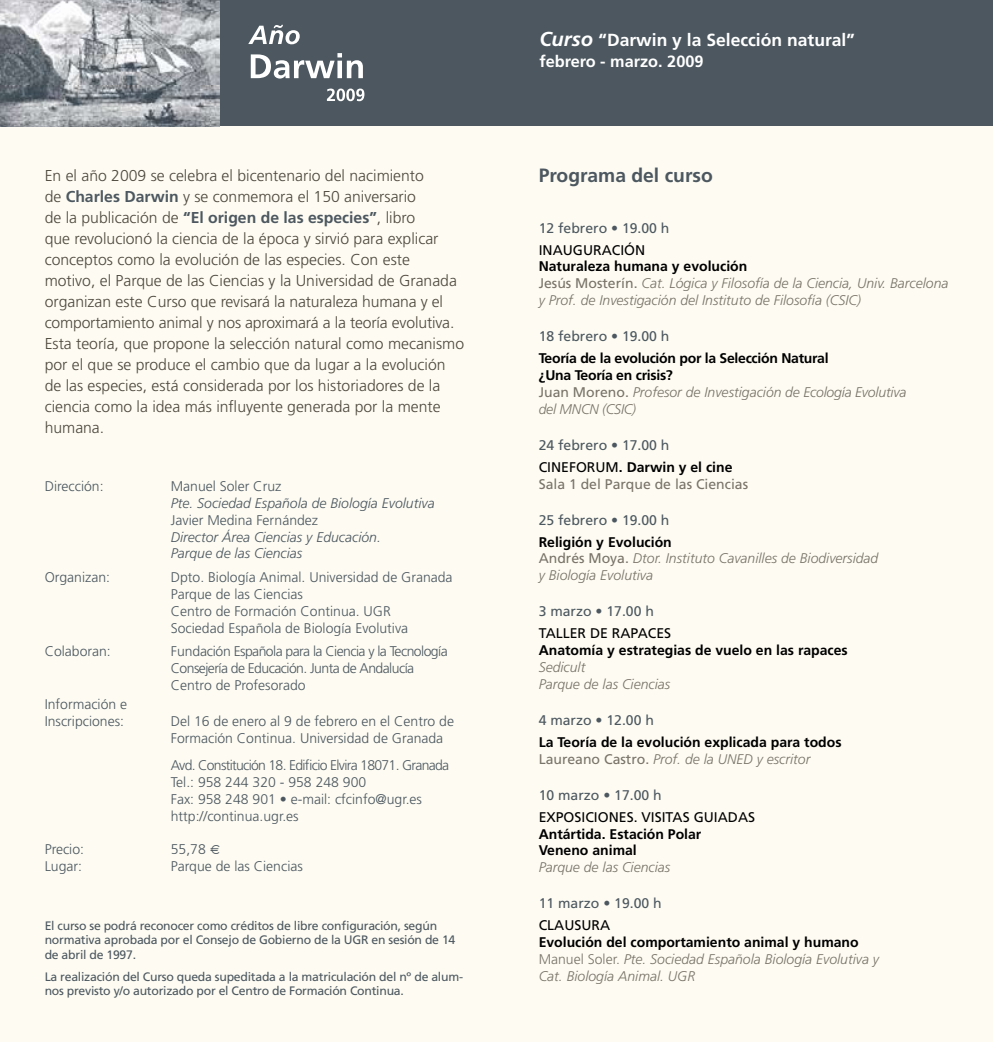
<style>
.page{position:relative;width:993px;height:1042px;background:#fff}
.page>*{position:absolute;margin:0;border:0;box-sizing:border-box;transform-origin:0 0}
.t1{font:700 19.25px "Frutiger";color:#4c575f}
.t2{font:700 17.5px "Frutiger";color:#fff}
.t3{font:700 16.28px "Frutiger";color:#fff}
.t4{font:300 15.75px/21px "Frutiger";color:#4e483e}
.t5{font:300 14px/16.8px "Frutiger";color:#4c575f}
.t6{font:italic 300 14px/16.8px "Frutiger";color:#797369}
.t7{font:700 14px/16.8px "Frutiger";color:#000}
.t8{font:14px/22.1px "Frutiger";color:#4c575f}
.t9{font:700 14px/16.8px "Frutiger";letter-spacing:-.02em;color:#000}
.t10{font:300 14px/16.8px "Frutiger";letter-spacing:-.04em;color:#4c575f}
.t11{font:italic 300 14px/16.8px "Frutiger";color:#4c575f}
.t12{font:14px "Frutiger";color:#000}
.t13{font:14px "Frutiger";color:#797369}
.t14{font:12.25px/14.7px "Frutiger";letter-spacing:-.02em;color:#4c575f}
.s1{font-weight:700;color:#4c575f}
.s2{font-family:"Times";font-weight:400}
.s3{font-style:italic;font-size:20.12px}
.s4{font-weight:700;font-style:normal;color:#000}
.s5{font-weight:400;font-style:normal}
.s6{font-weight:400;color:#797369}
.s7{font-weight:300;font-style:italic;color:#797369}
.s8{color:#000}
.s9{font-weight:700;color:#000}
.s10{font-style:normal}
</style>
<div class="page">
<div style="left:0;top:63px;width:992px;height:979px;background:#fdfbf2"></div>
<div style="left:0;top:0;width:992px;height:126px;background:#4c575f"></div>
<img style="left:0;top:0;width:220px;height:126px">
<svg style="left:248px;top:25px;width:51px;height:19px"></svg>
<svg style="left:251px;top:53px;width:112px;height:26px"></svg>
<svg style="left:327px;top:89px;width:37px;height:12px"></svg>
<p class="t4" style="left:45px;top:165px;width:421px">En el año 2009 se celebra el bicentenario del nacimiento<br>de <span class="s1">Charles Darwin</span> y se conmemora el 150 aniversario<br>de la publicación de <span class="s1">“El origen de las especies”</span>, libro<br>que revolucionó la ciencia de la época y sirvió para explicar conceptos como la evolución de las especies. Con este motivo, el Parque de las Ciencias y la Universidad de Granada organizan este Curso que revisará la naturaleza humana y el comportamiento animal y nos aproximará a la teoría evolutiva.<br>Esta teoría, que propone la selección natural como mecanismo por el que se produce el cambio que da lugar a la evolución de las especies, está considerada por los historiadores de la ciencia como la idea más influyente generada por la mente humana.</p>
<p class="t5" style="left:45px;top:478px;width:60px">Dirección:</p>
<p class="t5" style="left:171px;top:478px;width:112px">Manuel Soler Cruz</p>
<p class="t11" style="left:171px;top:495px;width:265px">Pte. Sociedad Española de Biología Evolutiva</p>
<p class="t5" style="left:171px;top:511px;width:149px">Javier Medina Fernández</p>
<p class="t11" style="left:171px;top:528px;width:211px">Director Área Ciencias y Educación.<br>Parque de las Ciencias</p>
<p class="t5" style="left:45px;top:569px;width:67px">Organizan:</p>
<p class="t5" style="left:171px;top:569px;width:283px">Dpto. Biología Animal. Universidad de Granada Parque de las Ciencias<br>Centro de Formación Continua. UGR<br>Sociedad Española de Biología Evolutiva</p>
<p class="t5" style="left:45px;top:643px;width:68px">Colaboran:</p>
<p class="t10" style="left:171px;top:643px;width:278px">Fundación Española para la Ciencia y la Tecnología<br>Consejería de Educación. Junta de Andalucía<br>Centro de Profesorado</p>
<p class="t5" style="left:45px;top:696px;width:84px">Información e<br>Inscripciones:</p>
<p class="t5" style="left:171px;top:713px;width:284px">Del 16 de enero al 9 de febrero en el Centro de<br>Formación Continua. Universidad de Granada</p>
<p class="t5" style="left:171px;top:757px;width:280px">Avd. Constitución 18. Edificio Elvira 18071. Granada Tel.: 958 244 320 - 958 248 900<br>Fax: 958 248 901 • e-mail: cfcinfo@ugr.es http://continua.ugr.es</p>
<p class="t5" style="left:45px;top:840px;width:41px">Precio:</p>
<p class="t5" style="left:171px;top:840px;width:51px">55,78 <span class="s2">€</span></p>
<p class="t5" style="left:45px;top:857px;width:39px">Lugar:</p>
<p class="t5" style="left:171px;top:857px;width:133px">Parque de las Ciencias</p>
<p class="t14" style="left:45px;top:918px;width:412px">El curso se podrá reconocer como créditos de libre configuración, según normativa aprobada por el Consejo de Gobierno de la UGR en sesión de 14 de abril de 1997.</p>
<p class="t14" style="left:45px;top:969px;width:420px">La realización del Curso queda supeditada a la matriculación del nº de alum&shy;nos previsto y/o autorizado por el Centro de Formación Continua.</p>
<p class="t2" style="left:539px;top:30px;width:317px"><span class="s3">Curso</span> “Darwin y la Selección natural”</p>
<p class="t3" style="left:539px;top:52px;width:166px">febrero - marzo. 2009</p>
<p class="t1" style="left:538px;top:164px;width:176px">Programa del curso</p>
<p class="t8" style="left:538px;top:217px;width:132px">12 febrero • 19.00 h</p>
<p class="t12" style="left:538px;top:242px;width:108px">INAUGURACIÓN</p>
<p class="t6" style="left:538px;top:258px;width:411px"><span class="s4">Naturaleza humana y evolución<br></span><span class="s5">Jesús Mosterín.</span> Cat. Lógica y Filosofía de la Ciencia, Univ. Barcelona y Prof. de Investigación del Instituto de Filosofía (CSIC)</p>
<p class="t8" style="left:538px;top:325px;width:132px">18 febrero • 19.00 h</p>
<p class="t9" style="left:538px;top:350px;width:369px">Teoría de la evolución por la Selección Natural<br>¿Una Teoría en crisis?<br><span class="s6">Juan Moreno.</span> <span class="s7">Profesor de Investigación de Ecología Evolutiva del MNCN (CSIC)</span></p>
<p class="t8" style="left:538px;top:434px;width:195px">24 febrero • 17.00 h<br><span class="s8">CINEFORUM</span><span class="s9">. Darwin y el cine</span></p>
<p class="t13" style="left:538px;top:475px;width:211px">Sala 1 del Parque de las Ciencias</p>
<p class="t8" style="left:538px;top:508px;width:132px">25 febrero • 19.00 h</p>
<p class="t6" style="left:538px;top:533px;width:341px"><span class="s4">Religión y Evolución<br></span><span class="s5">Andrés Moya.</span> Dtor. Instituto Cavanilles de Biodiversidad y Biología Evolutiva</p>
<p class="t8" style="left:538px;top:600px;width:117px">3 marzo • 17.00 h</p>
<p class="t12" style="left:538px;top:625px;width:134px">TALLER DE RAPACES</p>
<p class="t7" style="left:538px;top:642px;width:310px">Anatomía y estrategias de vuelo en las rapaces</p>
<p class="t6" style="left:538px;top:658px;width:133px">Sedicult<br>Parque de las Ciencias</p>
<p class="t8" style="left:538px;top:709px;width:117px">4 marzo • 12.00 h</p>
<p class="t7" style="left:538px;top:733px;width:304px">La Teoría de la evolución explicada para todos<br><span class="s6">Laureano Castro.</span> <span class="s7">Prof. de la UNED y escritor</span></p>
<p class="t8" style="left:538px;top:784px;width:124px">10 marzo • 17.00 h</p>
<p class="t12" style="left:538px;top:809px;width:218px">EXPOSICIONES. VISITAS GUIADAS</p>
<p class="t7" style="left:538px;top:825px;width:164px">Antártida. Estación Polar<br>Veneno animal</p>
<p class="t6" style="left:538px;top:859px;width:133px">Parque de las Ciencias</p>
<p class="t8" style="left:538px;top:892px;width:124px">11 marzo • 19.00 h</p>
<p class="t12" style="left:538px;top:917px;width:73px">CLAUSURA</p>
<p class="t6" style="left:538px;top:934px;width:342px"><span class="s4">Evolución del comportamiento animal y humano<br></span><span class="s10">Manuel Soler.</span> Pte. Sociedad Española Biología Evolutiva y<br>Cat. Biología Animal. UGR</p>
</div>
